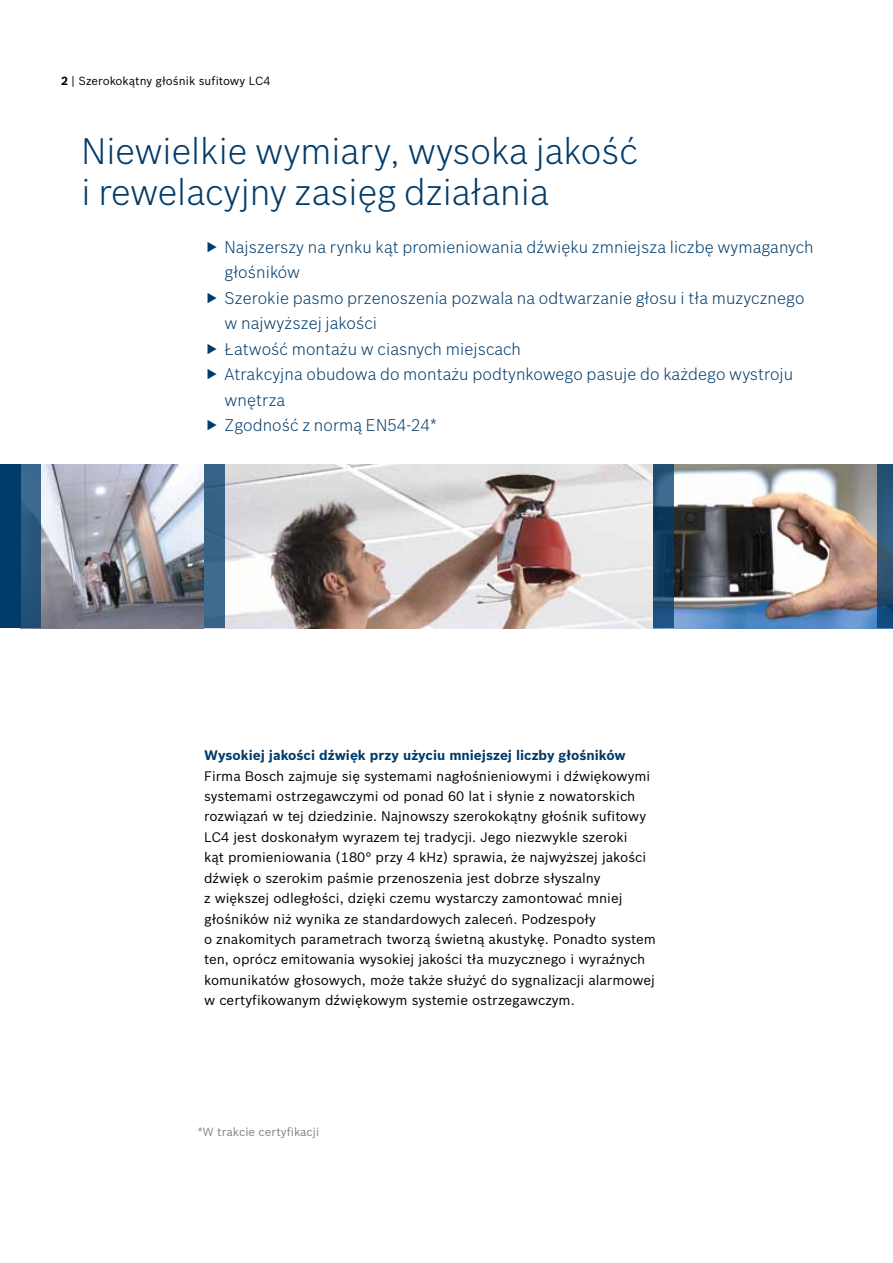
<style>
.page{position:relative;width:893px;height:1263px;background:#fff}
.page>*{position:absolute;margin:0;border:0;box-sizing:border-box;transform-origin:0 0}
.t1{font:300 36px/40.8px "Bosch Sans";color:#003b6a}
.t2{font:300 16.5px/25.5px "Bosch Sans";letter-spacing:.005em;color:#003b6a}
.t3{font:13.5px/20.4px "Bosch Sans";color:#000}
.t4{font:700 13.5px "Bosch Sans";color:#003b6a}
.t5{font:11.55px "Bosch Sans";color:#000}
.t6{font:11.55px "Bosch Sans";color:#808285}
.s1{font-weight:700}
</style>
<div class="page">
<img style="left:41px;top:465px;width:612px;height:163px">
<img style="left:674px;top:465px;width:204px;height:163px">
<div style="left:0;top:465px;width:20px;height:163px;background:#003b6a"></div>
<div style="left:20px;top:465px;width:21px;height:163px;background:linear-gradient(to bottom,#3c698f,#1d4a71)"></div>
<svg style="left:653px;top:465px;width:21px;height:163px;background:#1a486d"></svg>
<svg style="left:878px;top:465px;width:15px;height:163px;background:#285276"></svg>
<div style="left:204px;top:465px;width:21px;height:163px;background:#376388"></div>
<p class="t5" style="left:61px;top:73px;width:211px"><span class="s1">2</span> | Szerokokątny głośnik sufitowy LC4</p>
<h1 class="t1" style="left:82px;top:128px;width:558px">Niewielkie wymiary, wysoka jakość i rewelacyjny zasięg działania</h1>
<p class="t2" style="left:225px;top:233px;width:591px">Najszerszy na rynku kąt promieniowania dźwięku zmniejsza liczbę wymaganych głośników<br>Szerokie pasmo przenoszenia pozwala na odtwarzanie głosu i tła muzycznego w najwyższej jakości<br>Łatwość montażu w ciasnych miejscach<br>Atrakcyjna obudowa do montażu podtynkowego pasuje do każdego wystroju wnętrza<br>Zgodność z normą EN54-24*</p>
<p class="t4" style="left:204px;top:745px;width:423px">Wysokiej jakości dźwięk przy użyciu mniejszej liczby głośników</p>
<p class="t3" style="left:204px;top:765px;width:453px">Firma Bosch zajmuje się systemami nagłośnieniowymi i dźwiękowymi systemami ostrzegawczymi od ponad 60 lat i słynie z nowatorskich rozwiązań w tej dziedzinie. Najnowszy szerokokątny głośnik sufitowy LC4 jest doskonałym wyrazem tej tradycji. Jego niezwykle szeroki<br>kąt promieniowania (180° przy 4 kHz) sprawia, że najwyższej jakości dźwięk o szerokim paśmie przenoszenia jest dobrze słyszalny<br>z większej odległości, dzięki czemu wystarczy zamontować mniej głośników niż wynika ze standardowych zaleceń. Podzespoły<br>o znakomitych parametrach tworzą świetną akustykę. Ponadto system ten, oprócz emitowania wysokiej jakości tła muzycznego i wyraźnych komunikatów głosowych, może także służyć do sygnalizacji alarmowej w certyfikowanym dźwiękowym systemie ostrzegawczym.</p>
<p class="t6" style="left:198px;top:1124px;width:123px">*W trakcie certyfikacji</p>
</div>
